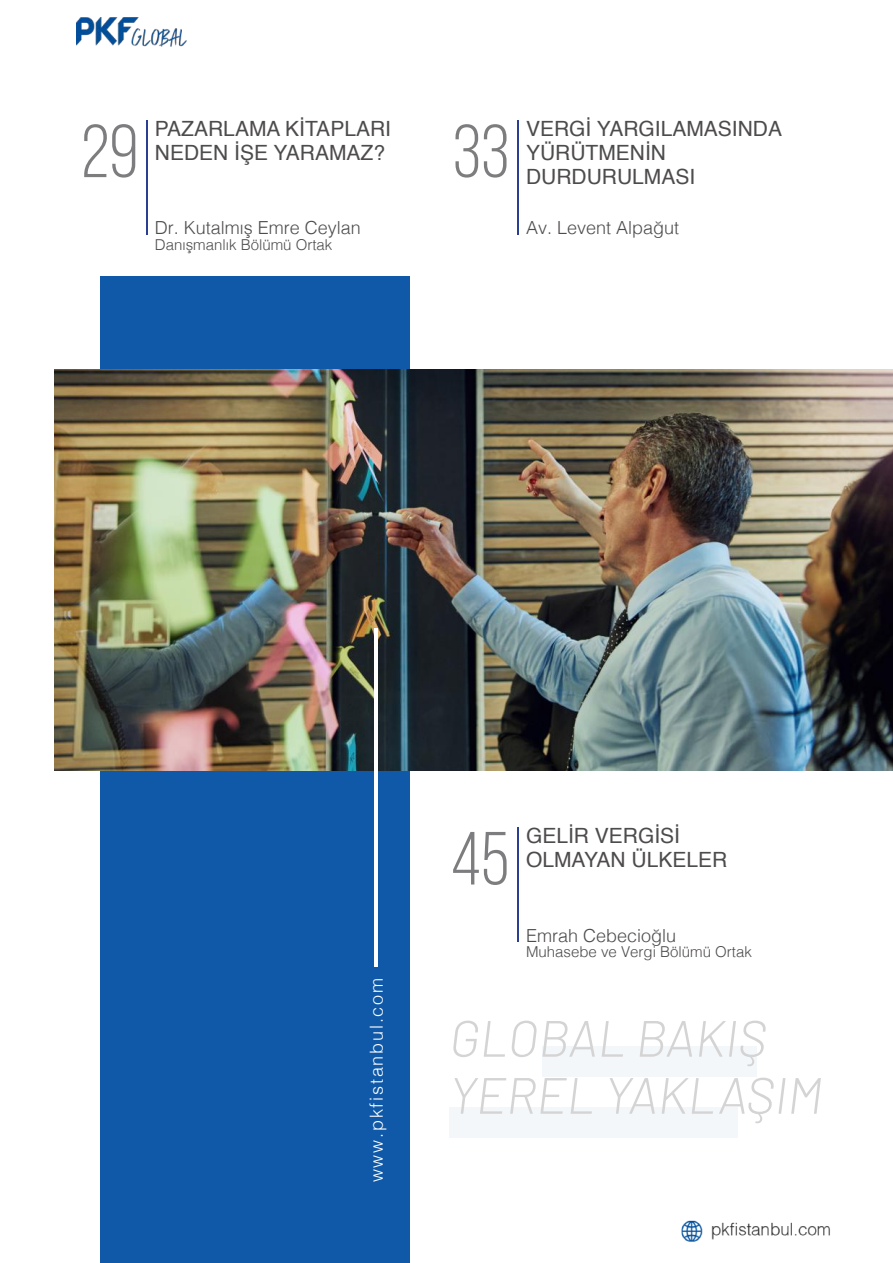
<style>
.page{position:relative;width:893px;height:1263px;background:#fff}
.page>*{position:absolute;margin:0;border:0;box-sizing:border-box;transform-origin:0 0}
.t1{font:75px "Bebas Neue";color:#7d7c7e}
.t2{font:italic 300 51px/57px "Barlow";color:#d5d4d5}
.t3{font:21px/24px "Helvetica";color:#4e4b4c}
.t4{font:300 18px "Helvetica";color:#4e4b4c}
.t5{font:300 18px "Helvetica";letter-spacing:.1em;color:#fff}
.t6{font:300 15px "Helvetica";color:#4e4b4c}
</style>
<div class="page">
<img style="left:77px;top:18px;width:109px;height:29px">
<img style="left:681px;top:1220px;width:149px;height:22px">
<hr style="left:146px;top:120px;width:2px;height:114px;background:#2a3f91">
<hr style="left:517px;top:120px;width:2px;height:114px;background:#2a3f91">
<hr style="left:517px;top:827px;width:2px;height:114px;background:#2a3f91">
<div style="left:100px;top:276px;width:310px;height:987px;background:#0f59a8"></div>
<div style="left:542px;top:1046px;width:215px;height:31px;background:#f3f7fa"></div>
<div style="left:449px;top:1107px;width:288px;height:31px;background:#f3f7fa"></div>
<img style="left:54px;top:370px;width:839px;height:400px">
<hr style="left:374px;top:628px;width:4px;height:339px;background:#fff">
<h1 class="t1" style="left:81px;top:111px;width:58px">29</h1>
<p class="t3" style="left:526px;top:117px;width:257px">VERGİ YARGILAMASINDA<br>YÜRÜTMENİN<br>DURDURULMASI</p>
<p class="t4" style="left:526px;top:212px;width:155px">Av. Levent Alpağut</p>
<p class="t3" style="left:155px;top:117px;width:238px">PAZARLAMA KİTAPLARI<br>NEDEN İŞE YARAMAZ?</p>
<h1 class="t1" style="left:453px;top:111px;width:58px">33</h1>
<p class="t4" style="left:155px;top:212px;width:208px">Dr. Kutalmış Emre Ceylan</p>
<p class="t6" style="left:155px;top:232px;width:179px">Danışmanlık Bölümü Ortak</p>
<p class="t5" style="left:361px;top:1182px;width:206px;rotate:-90deg">www.pkfistanbul.com</p>
<h1 class="t1" style="left:451px;top:818px;width:60px">45</h1>
<p class="t3" style="left:526px;top:824px;width:203px">GELİR VERGİSİ<br>OLMAYAN ÜLKELER</p>
<p class="t4" style="left:526px;top:920px;width:152px">Emrah Cebecioğlu</p>
<p class="t6" style="left:526px;top:939px;width:227px">Muhasebe ve Vergi Bölümü Ortak</p>
<h2 class="t2" style="left:449px;top:1006px;width:375px">GLOBAL BAKIŞ<br>YEREL YAKLAŞIM</h2>
</div>
